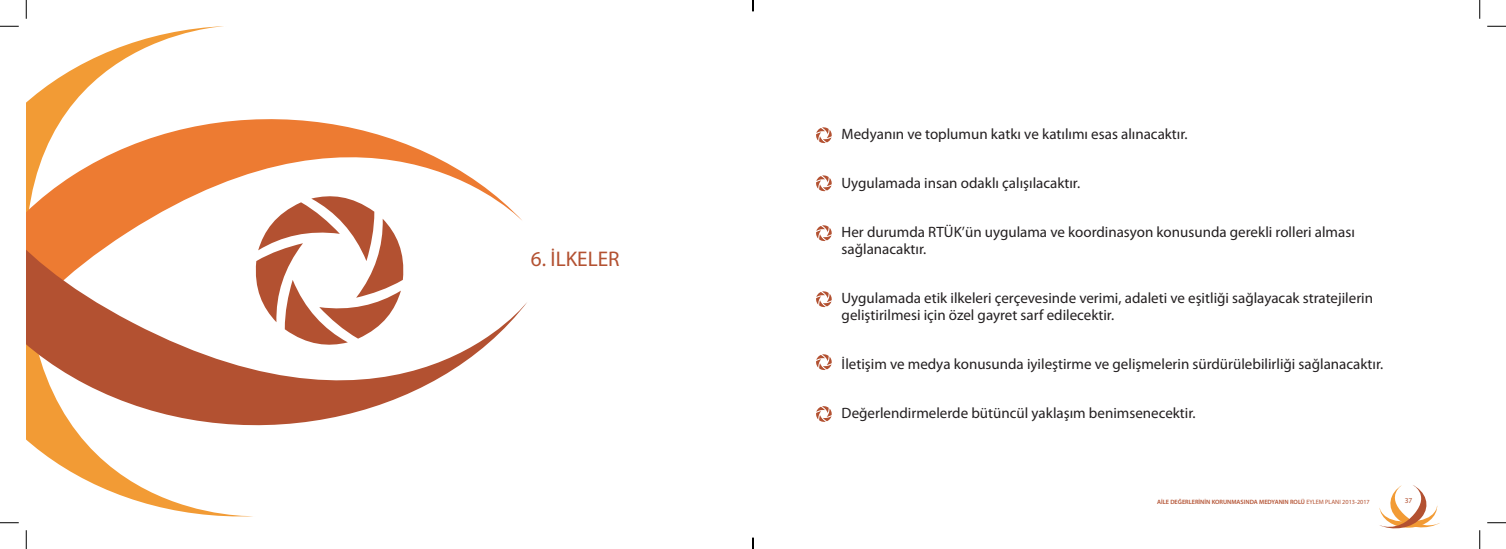
<style>
.page{position:relative;width:1506px;height:549px;background:#fff}
.page>*{position:absolute;margin:0;border:0;box-sizing:border-box;transform-origin:0 0}
.t1{font:21.25px "Myriad Pro";color:#b35131}
.t2{font:15px/17.2px "Myriad Pro";color:#231f20}
.t3{font:7.5px "Myriad Pro";color:#b35131}
.t4{font:600 6.25px "Myriad Pro";color:#b35131}
.s1{font-weight:400}
</style>
<div class="page">
<svg style="left:1379px;top:485px;width:61px;height:44px"></svg>
<svg style="left:58px;top:464px;width:195px;height:53px"></svg>
<svg style="left:26px;top:26px;width:501px;height:438px"></svg>
<svg style="left:253px;top:194px;width:152px;height:153px"></svg>
<svg style="left:816px;top:127px;width:16px;height:16px"></svg>
<svg style="left:816px;top:175px;width:16px;height:16px"></svg>
<svg style="left:816px;top:225px;width:16px;height:16px"></svg>
<svg style="left:816px;top:291px;width:16px;height:16px"></svg>
<svg style="left:816px;top:354px;width:16px;height:16px"></svg>
<svg style="left:816px;top:406px;width:16px;height:16px"></svg>
<svg style="left:0;top:25px;width:19px;height:2px"></svg>
<svg style="left:1487px;top:25px;width:18px;height:2px"></svg>
<svg style="left:0;top:522px;width:19px;height:1px"></svg>
<svg style="left:1487px;top:522px;width:18px;height:1px"></svg>
<svg style="left:25px;top:0;width:2px;height:19px"></svg>
<svg style="left:25px;top:530px;width:2px;height:19px"></svg>
<svg style="left:1479px;top:0;width:1px;height:19px"></svg>
<svg style="left:1479px;top:530px;width:1px;height:19px"></svg>
<svg style="left:752px;top:537px;width:1px;height:12px"></svg>
<h1 class="t1" style="left:531px;top:246px;width:90px">6. İLKELER</h1>
<p class="t2" style="left:841px;top:125px;width:347px">Medyanın ve toplumun katkı ve katılımı esas alınacaktır.</p>
<p class="t2" style="left:841px;top:174px;width:240px">Uygulamada insan odaklı çalışılacaktır.</p>
<p class="t2" style="left:841px;top:223px;width:514px">Her durumda RTÜK’ün uygulama ve koordinasyon konusunda gerekli rolleri alması sağlanacaktır.</p>
<p class="t2" style="left:841px;top:289px;width:533px">Uygulamada etik ilkeleri çerçevesinde verimi, adaleti ve eşitliği sağlayacak stratejilerin geliştirilmesi için özel gayret sarf edilecektir.</p>
<p class="t2" style="left:841px;top:355px;width:543px">İletişim ve medya konusunda iyileştirme ve gelişmelerin sürdürülebilirliği sağlanacaktır.</p>
<p class="t2" style="left:841px;top:403px;width:355px">Değerlendirmelerde bütüncül yaklaşım benimsenecektir.</p>
<p class="t4" style="left:1157px;top:498px;width:214px">AİLE DEĞERLERİNİN KORUNMASINDA MEDYANIN ROLÜ <span class="s1">EYLEM PLANI 2013-2017</span></p>
<p class="t3" style="left:1404px;top:495px;width:9px">37</p>
</div>
